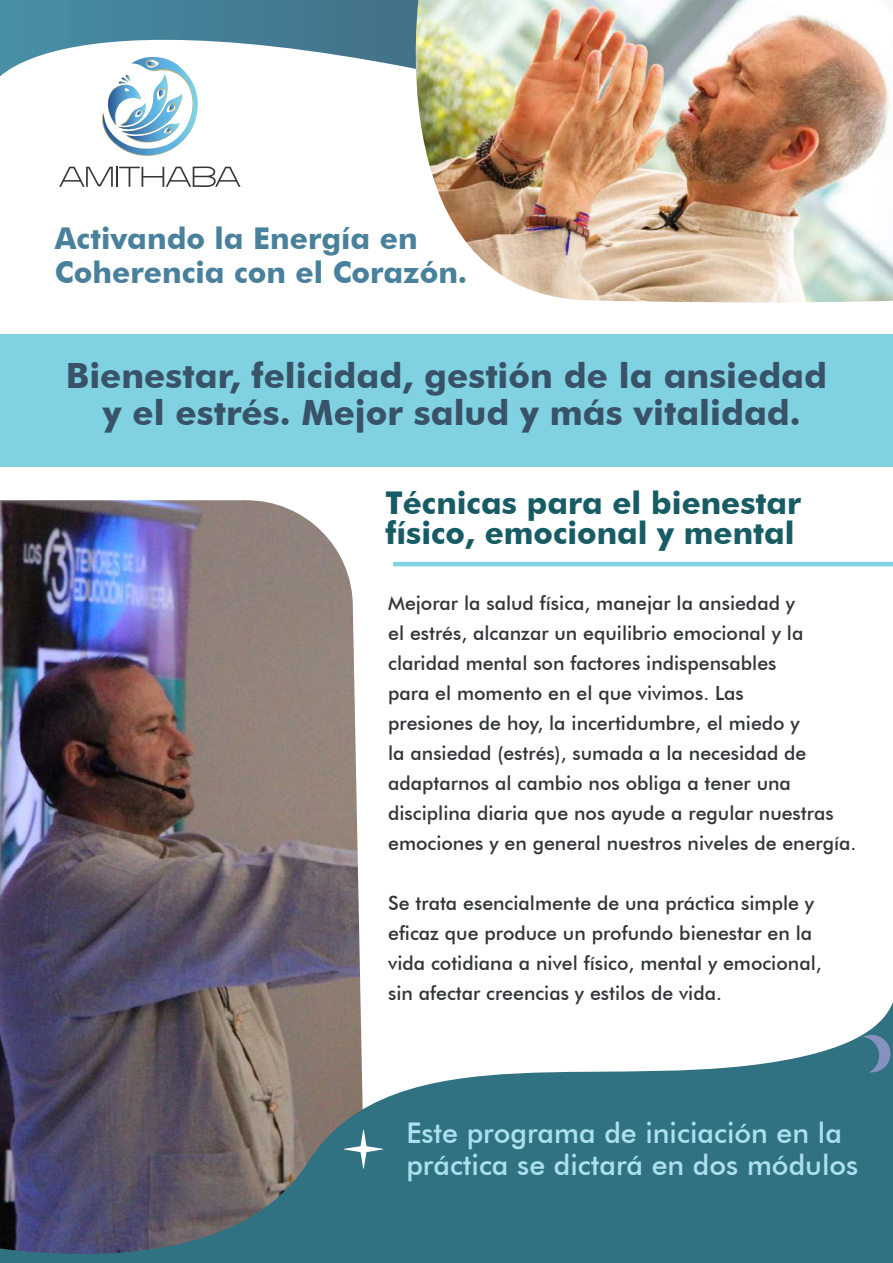
<style>
.page{position:relative;width:893px;height:1263px;background:#fff}
.page>*{position:absolute;margin:0;border:0;box-sizing:border-box;transform-origin:0 0}
.t1{font:700 34.8px/37.5px "Futura BT";color:#385368;text-align:center}
.t2{font:700 31.35px/30px "Futura BT";color:#175c65}
.t3{font:700 30px/34.5px "Futura BT";color:#49819c}
.t4{font:500 28.5px/32.8px "Futura BT";color:#ade0ee}
.t5{font:500 19.5px/30px "Futura BT";color:#323638}
</style>
<div class="page">
<img style="left:0;top:500px;width:359px;height:389px">
<svg style="left:0;top:889px;width:893px;height:374px"></svg>
<div style="left:0;top:334px;width:893px;height:133px;background:#80d1e1"></div>
<svg style="left:0;top:0;width:411px;height:77px"></svg>
<hr style="left:393px;top:562px;width:500px;height:4px;background:#80d1e1">
<svg style="left:863px;top:1034px;width:30px;height:39px"></svg>
<svg style="left:344px;top:1129px;width:39px;height:40px;background:#528896"></svg>
<img style="left:411px;top:0;width:482px;height:303px">
<svg style="left:102px;top:57px;width:96px;height:99px"></svg>
<svg style="left:59px;top:166px;width:182px;height:21px"></svg>
<h3 class="t3" style="left:55px;top:221px;width:414px">Activando la Energía en<br>Coherencia con el Corazón.</h3>
<h1 class="t1" style="left:66px;top:356px;width:763px">Bienestar, felicidad, gestión de la ansiedad y el estrés. Mejor salud y más vitalidad.</h1>
<h2 class="t2" style="left:385px;top:487px;width:417px">Técnicas para el bienestar físico, emocional y mental</h2>
<p class="t5" style="left:388px;top:588px;width:470px">Mejorar la salud física, manejar la ansiedad y<br>el estrés, alcanzar un equilibrio emocional y la claridad mental son factores indispensables<br>para el momento en el que vivimos. Las<br>presiones de hoy, la incertidumbre, el miedo y<br>la ansiedad (estrés), sumada a la necesidad de adaptarnos al cambio nos obliga a tener una disciplina diaria que nos ayude a regular nuestras emociones y en general nuestros niveles de energía.</p>
<p class="t5" style="left:388px;top:888px;width:435px">Se trata esencialmente de una práctica simple y eficaz que produce un profundo bienestar en la vida cotidiana a nivel físico, mental y emocional, sin afectar creencias y estilos de vida.</p>
<h3 class="t4" style="left:406px;top:1116px;width:454px">Este programa de iniciación en la práctica se dictará en dos módulos</h3>
</div>
